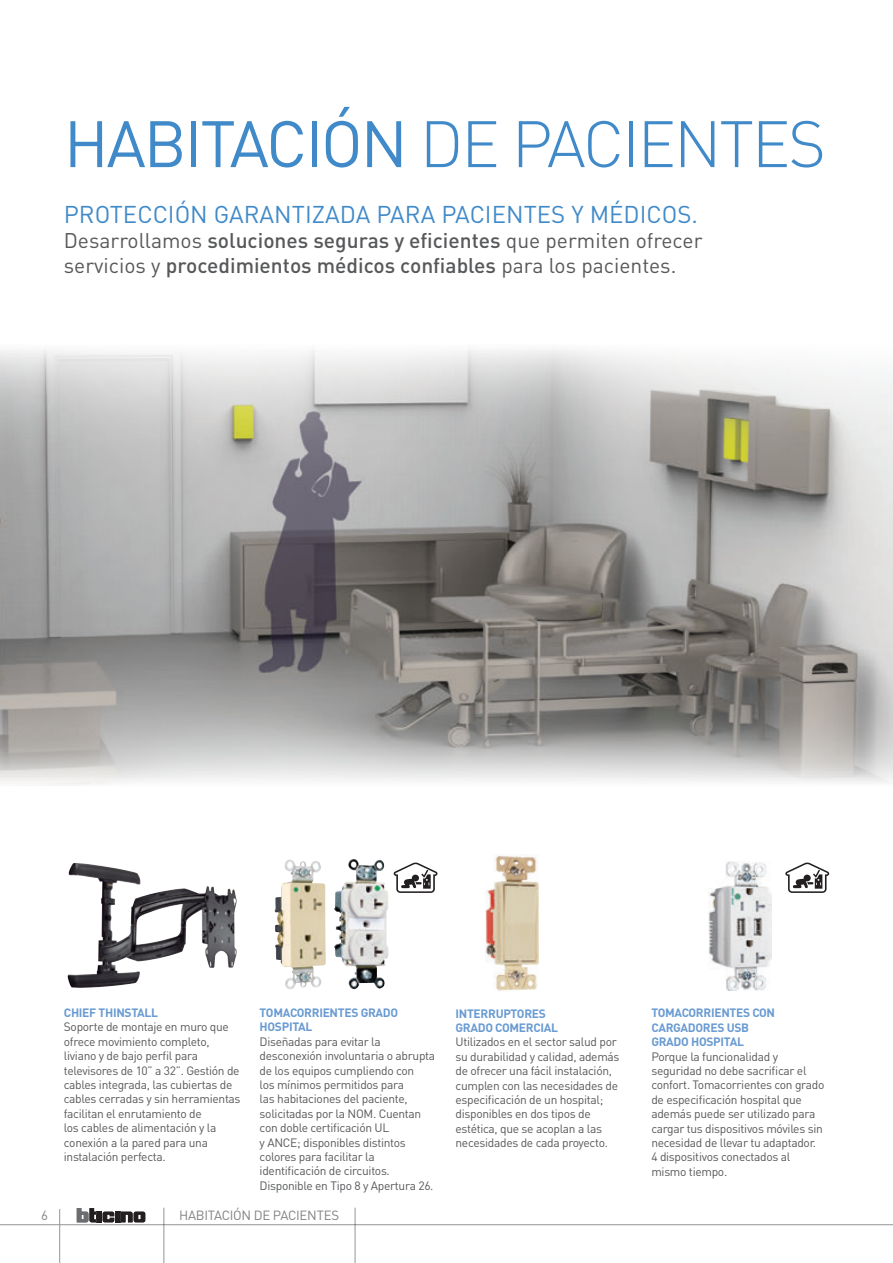
<style>
.page{position:relative;width:893px;height:1263px;background:#fff}
.page>*{position:absolute;margin:0;border:0;box-sizing:border-box;transform-origin:0 0}
.t1{font:300 64.5px "DIN Pro";letter-spacing:-.035em;color:#408ac9}
.texto_bullets{font:24px "DIN Pro";color:#408ac9}
.texto_bullets-2{font:21px "DIN Pro";color:#57585a}
.texto_bullets-3{font:500 21px "DIN Pro";color:#57585a}
.t2{font:13.2px "DIN Pro";letter-spacing:-.02em;color:#808285}
.texto_bullets-4{font:12px/14.4px "DIN Pro";letter-spacing:-.025em;color:#57585a}
.texto_bullets-5{font:700 12px/14.4px "DIN Pro";letter-spacing:-.025em;color:#699bd2}
.s1{font-weight:400}
.s2{font-weight:500}
</style>
<div class="page">
<img style="left:0;top:348px;width:893px;height:436px">
<img style="left:68px;top:863px;width:139px;height:125px">
<img style="left:334px;top:864px;width:54px;height:125px">
<img style="left:486px;top:855px;width:53px;height:136px">
<img style="left:709px;top:861px;width:62px;height:129px">
<img style="left:275px;top:860px;width:18px;height:111px">
<hr style="left:0;top:1224px;width:893px;height:1px;background:#939598">
<hr style="left:59px;top:1209px;width:1px;height:54px;background:#939598">
<svg style="left:77px;top:1208px;width:68px;height:14px"></svg>
<hr style="left:163px;top:1208px;width:1px;height:55px;background:#939598">
<hr style="left:355px;top:1208px;width:1px;height:55px;background:#939598">
<svg style="left:785px;top:862px;width:44px;height:31px"></svg>
<svg style="left:394px;top:862px;width:43px;height:31px"></svg>
<p class="t1" style="left:64px;top:100px;width:764px"><span class="s1">HABITACIÓN</span> DE PACIENTES</p>
<p class="texto_bullets" style="left:64px;top:198px;width:636px">PROTECCIÓN GARANTIZADA PARA PACIENTES Y MÉDICOS.</p>
<p class="texto_bullets-2" style="left:64px;top:226px;width:640px">Desarrollamos <span class="s2">soluciones seguras y eficientes</span> que permiten ofrecer</p>
<p class="texto_bullets-3" style="left:64px;top:251px;width:614px"><span class="s1">servicios y</span> procedimientos médicos confiables <span class="s1">para los pacientes.</span></p>
<p class="texto_bullets-5" style="left:64px;top:1005px;width:96px">CHIEF THINSTALL</p>
<p class="texto_bullets-4" style="left:64px;top:1019px;width:178px">Soporte de montaje en muro que ofrece movimiento completo, liviano y de bajo perfil para televisores de 10” a 32”. Gestión de cables integrada, las cubiertas de cables cerradas y sin herramientas facilitan el enrutamiento de</p>
<p class="texto_bullets-4" style="left:64px;top:1120px;width:154px">los cables de alimentación y la conexión a la pared para una instalación perfecta.</p>
<p class="texto_bullets-5" style="left:260px;top:1005px;width:140px">TOMACORRIENTES GRADO<br>HOSPITAL</p>
<p class="texto_bullets-4" style="left:260px;top:1034px;width:123px">Diseñadas para evitar la</p>
<p class="texto_bullets-4" style="left:260px;top:1048px;width:177px">desconexión involuntaria o abrupta</p>
<p class="texto_bullets-4" style="left:260px;top:1062px;width:156px">de los equipos cumpliendo con</p>
<p class="texto_bullets-4" style="left:260px;top:1077px;width:146px">los mínimos permitidos para</p>
<p class="texto_bullets-4" style="left:260px;top:1091px;width:150px">las habitaciones del paciente,</p>
<p class="texto_bullets-4" style="left:260px;top:1106px;width:163px">solicitadas por la NOM. Cuentan</p>
<p class="texto_bullets-4" style="left:260px;top:1120px;width:131px">con doble certificación UL</p>
<p class="texto_bullets-4" style="left:260px;top:1134px;width:148px">y ANCE; disponibles distintos</p>
<p class="texto_bullets-4" style="left:260px;top:1149px;width:117px">colores para facilitar la</p>
<p class="texto_bullets-4" style="left:260px;top:1163px;width:175px">identificación de circuitos.<br>Disponible en Tipo 8 y Apertura 26.</p>
<p class="t2" style="left:41px;top:1207px;width:8px">6</p>
<p class="t2" style="left:179px;top:1207px;width:161px">HABITACIÓN DE PACIENTES</p>
<p class="texto_bullets-5" style="left:455px;top:1005px;width:92px">INTERRUPTORES</p>
<p class="texto_bullets-5" style="left:455px;top:1020px;width:104px">GRADO COMERCIAL</p>
<p class="texto_bullets-4" style="left:455px;top:1034px;width:166px">Utilizados en el sector salud por su durabilidad y calidad, además de ofrecer una fácil instalación, cumplen con las necesidades de</p>
<p class="texto_bullets-4" style="left:455px;top:1092px;width:149px">especificación de un hospital; disponibles en dos tipos de estética, que se acoplan a las</p>
<p class="texto_bullets-4" style="left:455px;top:1135px;width:154px">necesidades de cada proyecto.</p>
<p class="texto_bullets-5" style="left:651px;top:1005px;width:125px">TOMACORRIENTES CON<br>CARGADORES USB</p>
<p class="texto_bullets-5" style="left:651px;top:1034px;width:94px">GRADO HOSPITAL</p>
<p class="texto_bullets-4" style="left:651px;top:1048px;width:175px">Porque la funcionalidad y seguridad no debe sacrificar el confort. Tomacorrientes con grado de especificación hospital que además puede ser utilizado para cargar tus dispositivos móviles sin necesidad de llevar tu adaptador.</p>
<p class="texto_bullets-4" style="left:651px;top:1149px;width:141px">4 dispositivos conectados al</p>
<p class="texto_bullets-4" style="left:651px;top:1164px;width:77px">mismo tiempo.</p>
</div>
